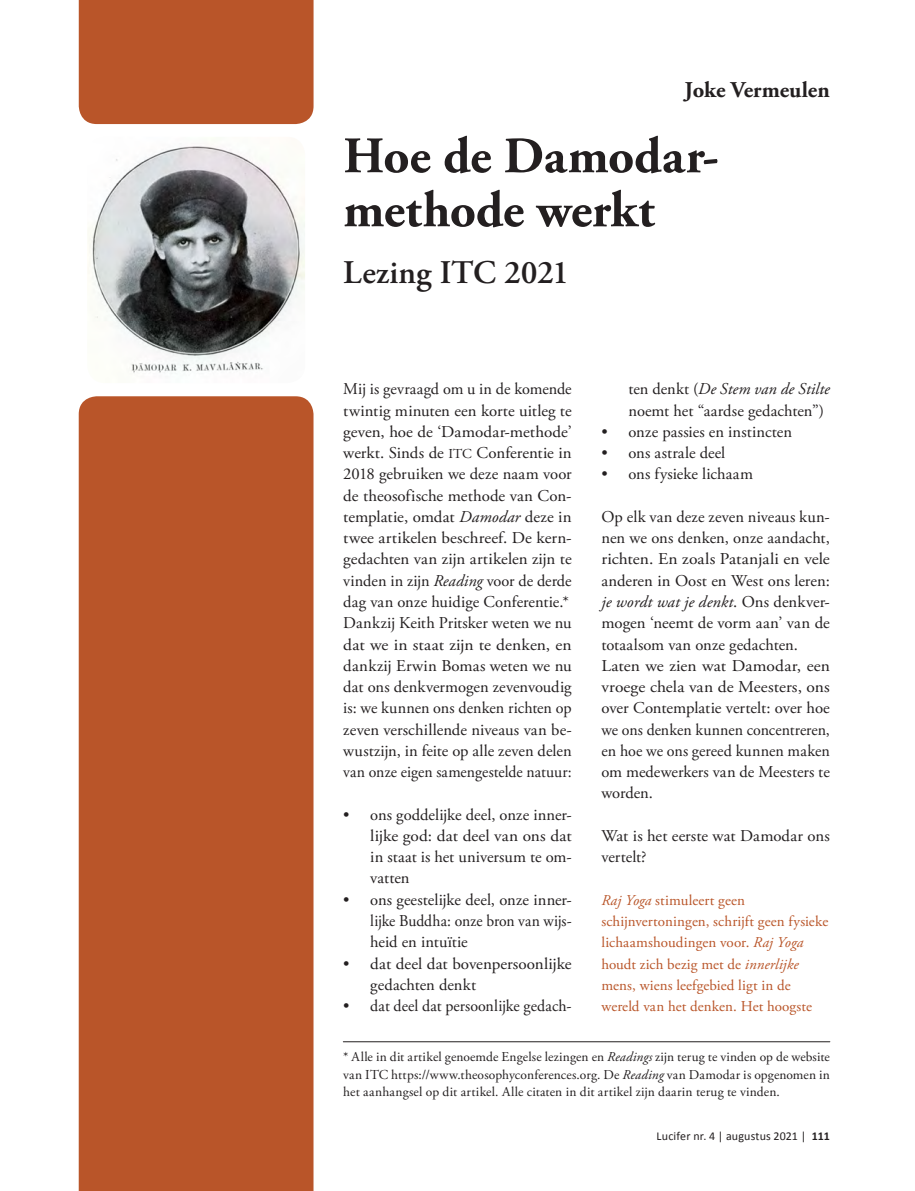
<style>
.page{position:relative;width:915px;height:1191px;background:#fff}
.page>*{position:absolute;margin:0;border:0;box-sizing:border-box;transform-origin:0 0}
.Artikel_-_titel{font:700 51px/54px "Adobe Garamond Pro";letter-spacing:-.005em;color:#231f20}
.Artikel_-_ondertit{font:600 33px "Adobe Garamond Pro";color:#231f20}
.Artikel_-_auteur{font:700 22.5px "Adobe Garamond Pro";color:#231f20}
.Artikel_-_plat_-_2{font:16.5px/21.3px "Adobe Garamond Pro";letter-spacing:.005em;color:#231f20;text-align:justify}
.Artikel_-_plat_-_2-2{font:16.5px/21.3px "Adobe Garamond Pro";letter-spacing:.005em;color:#231f20;text-align:justify;scale:1.06 1}
.Artikel_-_citaat{font:15px/21.3px "Adobe Garamond Pro";letter-spacing:.005em;color:#b95529}
.Artikel_-_bijschri{font:13.5px/18.3px "Adobe Garamond Pro";letter-spacing:.01em;color:#231f20}
.t1{font:12px "Calibri";letter-spacing:.01em;color:#231f20}
.s1{font-style:italic}
.s2{font-size:13.65px}
.s3{font-weight:700}
</style>
<div class="page">
<div style="left:79px;top:396px;width:234px;height:795px;background:#b95529"></div>
<div style="left:79px;top:0;width:234px;height:124px;background:#b95529"></div>
<img style="left:88px;top:146px;width:217px;height:228px">
<hr style="left:343px;top:1041px;width:486px;height:1px;background:#231f20">
<p class="Artikel_-_auteur" style="left:684px;top:76px;width:147px">Joke Vermeulen</p>
<p class="Artikel_-_titel" style="left:343px;top:130px;width:377px">Hoe de Damodar&shy;methode werkt</p>
<p class="Artikel_-_ondertit" style="left:343px;top:254px;width:227px">Lezing ITC 2021</p>
<p class="Artikel_-_plat_-_2" style="left:628px;top:379px;width:203px">ten denkt (<span class="s1">De Stem van de Stilte </span>noemt het “aardse gedachten”)</p>
<p class="Artikel_-_plat_-_2" style="left:601px;top:421px;width:192px">• onze passies en instincten</p>
<p class="Artikel_-_plat_-_2" style="left:601px;top:443px;width:125px">• ons astrale deel</p>
<p class="Artikel_-_plat_-_2" style="left:601px;top:464px;width:153px">• ons fysieke lichaam</p>
<p class="Artikel_-_plat_-_2" style="left:601px;top:506px;width:230px">Op elk van deze zeven niveaus kun&shy;nen we ons denken, onze aandacht, richten. En zoals Patanjali en vele anderen in Oost en West ons leren: <span class="s1">je wordt wat je denkt</span>. Ons denkver&shy;mogen ‘neemt de vorm aan’ van de totaalsom van onze gedachten.</p>
<p class="Artikel_-_plat_-_2-2" style="left:601px;top:655px;width:217px">Laten we zien wat Damodar, een vroege chela van de Meesters, ons over Contemplatie vertelt: over hoe we ons denken kunnen concentreren, en hoe we ons gereed kunnen maken om medewerkers van de Meesters te worden.</p>
<p class="Artikel_-_plat_-_2" style="left:601px;top:825px;width:230px">Wat is het eerste wat Damodar ons vertelt?</p>
<p class="Artikel_-_citaat" style="left:601px;top:890px;width:228px"><span class="s1">Raj Yoga</span> stimuleert geen schijnvertoningen, schrijft geen fysieke lichaamshoudingen voor. <span class="s1">Raj Yoga </span>houdt zich bezig met de <span class="s1">innerlijke </span>mens, wiens leefgebied ligt in de wereld van het denken. Het hoogste</p>
<p class="Artikel_-_bijschri" style="left:343px;top:1048px;width:488px">* Alle in dit artikel genoemde Engelse lezingen en <span class="s1">Readings</span> zijn terug te vinden op de website van <span class="s2">itc</span> https://www.theosophyconferences.org. De <span class="s1">Reading</span> van Damodar is opgenomen in</p>
<p class="Artikel_-_bijschri" style="left:343px;top:1083px;width:438px">het aanhangsel op dit artikel. Alle citaten in dit artikel zijn daarin terug te vinden.</p>
<p class="Artikel_-_plat_-_2" style="left:343px;top:379px;width:230px">Mij is gevraagd om u in de komende twintig minuten een korte uitleg te geven, hoe de ‘Damodar-methode’ werkt. Sinds de <span class="s2">itc</span> Conferentie in 2018 gebruiken we deze naam voor de theosofische methode van Con&shy;templatie, omdat <span class="s1">Damodar</span> deze in twee artikelen beschreef. De kern&shy;gedachten van zijn artikelen zijn te vinden in zijn <span class="s1">Reading</span> voor de derde dag van onze huidige Conferentie.*</p>
<p class="Artikel_-_plat_-_2" style="left:343px;top:613px;width:230px">Dankzij Keith Pritsker weten we nu dat we in staat zijn te denken, en dankzij Erwin Bomas weten we nu dat ons denkvermogen zevenvoudig is: we kunnen ons denken richten op zeven verschillende niveaus van be&shy;wustzijn, in feite op alle zeven delen van onze eigen samengestelde natuur:</p>
<p class="Artikel_-_plat_-_2" style="left:370px;top:804px;width:203px;text-indent:-27px">• ons goddelijke deel, onze inner&shy;lijke god: dat deel van ons dat in staat is het universum te om&shy;vatten</p>
<p class="Artikel_-_plat_-_2" style="left:370px;top:889px;width:203px;text-indent:-27px">• ons geestelijke deel, onze inner&shy;lijke Buddha: onze bron van wijs&shy;heid en intuïtie</p>
<p class="Artikel_-_plat_-_2" style="left:370px;top:953px;width:203px;text-indent:-27px">• dat deel dat bovenpersoonlijke gedachten denkt</p>
<p class="Artikel_-_plat_-_2" style="left:343px;top:995px;width:230px">• dat deel dat persoonlijke gedach-</p>
<p class="t1" style="left:656px;top:1128px;width:175px">Lucifer nr. 4 | augustus 2021 | <span class="s3">111</span></p>
</div>
